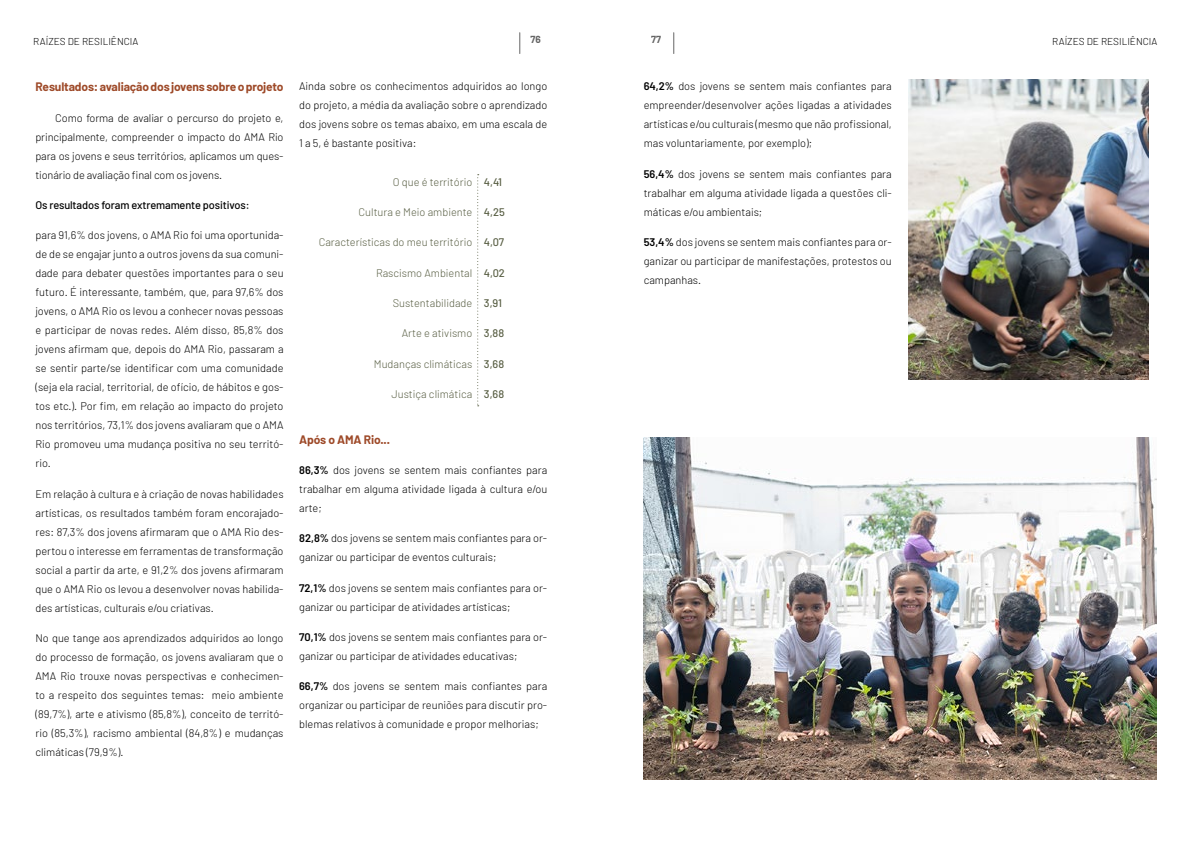
<style>
.page{position:relative;width:1191px;height:842px;background:#fff}
.page>*{position:absolute;margin:0;border:0;box-sizing:border-box;transform-origin:0 0}
.t1{font:700 12px "Barlow";letter-spacing:-.01em;color:#9e4a29}
.t2{font:300 11px/19px "Barlow";color:#000;text-align:justify}
.t3{font:300 11px "Barlow";color:#595f44}
.t4{font:500 11px "Barlow";letter-spacing:-.01em;color:#000}
.t5{font:500 11px "Barlow";color:#595f44}
.t6{font:300 10px "Barlow";color:#000}
.t7{font:700 10px "Barlow";color:#000}
.s1{font-weight:600}
</style>
<div class="page">
<svg style="left:519px;top:33px;width:1px;height:21px"></svg>
<svg style="left:673px;top:33px;width:1px;height:21px"></svg>
<svg style="left:477px;top:174px;width:2px;height:232px"></svg>
<img style="left:643px;top:437px;width:514px;height:343px">
<img style="left:909px;top:79px;width:239px;height:301px">
<p class="t6" style="left:33px;top:35px;width:107px">RAÍZES DE RESILIÊNCIA</p>
<p class="t7" style="left:530px;top:33px;width:12px">76</p>
<p class="t7" style="left:651px;top:33px;width:11px">77</p>
<p class="t6" style="left:1052px;top:35px;width:107px">RAÍZES DE RESILIÊNCIA</p>
<p class="t1" style="left:35px;top:80px;width:250px">Resultados: avaliação dos jovens sobre o projeto</p>
<p class="t2" style="left:35px;top:108px;width:250px;text-indent:20px">Como forma de avaliar o percurso do projeto e, principalmente, compreender o impacto do AMA Rio para os jovens e seus territórios, aplicamos um ques&shy;tionário de avaliação final com os jovens.</p>
<p class="t4" style="left:35px;top:197px;width:216px">Os resultados foram extremamente positivos:</p>
<p class="t2" style="left:35px;top:226px;width:250px">para 91,6% dos jovens, o AMA Rio foi uma oportunida&shy;de de se engajar junto a outros jovens da sua comuni&shy;dade para debater questões importantes para o seu futuro. É interessante, também, que, para 97,6% dos jovens, o AMA Rio os levou a conhecer novas pessoas e participar de novas redes. Além disso, 85,8% dos jovens afirmam que, depois do AMA Rio, passaram a se sentir parte/se identificar com uma comunidade (seja ela racial, territorial, de ofício, de hábitos e gos&shy;tos etc.). Por fim, em relação ao impacto do projeto nos territórios, 73,1% dos jovens avaliaram que o AMA Rio promoveu uma mudança positiva no seu territó&shy;rio.</p>
<p class="t2" style="left:35px;top:484px;width:250px">Em relação à cultura e à criação de novas habilidades artísticas, os resultados também foram encorajado&shy;res: 87,3% dos jovens afirmaram que o AMA Rio des&shy;pertou o interesse em ferramentas de transformação social a partir da arte, e 91,2% dos jovens afirmaram que o AMA Rio os levou a desenvolver novas habilida&shy;des artísticas, culturais e/ou criativas.</p>
<p class="t2" style="left:35px;top:628px;width:250px">No que tange aos aprendizados adquiridos ao longo do processo de formação, os jovens avaliaram que o AMA Rio trouxe novas perspectivas e conhecimen&shy;to a respeito dos seguintes temas: meio ambiente (89,7%), arte e ativismo (85,8%), conceito de territó&shy;rio (85,3%), racismo ambiental (84,8%) e mudanças climáticas (79,9%).</p>
<p class="t2" style="left:643px;top:77px;width:250px"><span class="s1">64,2%</span> dos jovens se sentem mais confiantes para empreender/desenvolver ações ligadas a atividades artísticas e/ou culturais (mesmo que não profissional, mas voluntariamente, por exemplo);</p>
<p class="t2" style="left:643px;top:164px;width:250px"><span class="s1">56,4%</span> dos jovens se sentem mais confiantes para trabalhar em alguma atividade ligada a questões cli&shy;máticas e/ou ambientais;</p>
<p class="t2" style="left:643px;top:232px;width:250px"><span class="s1">53,4%</span> dos jovens se sentem mais confiantes para or&shy;ganizar ou participar de manifestações, protestos ou campanhas.</p>
<p class="t2" style="left:299px;top:77px;width:250px">Ainda sobre os conhecimentos adquiridos ao longo do projeto, a média da avaliação sobre o aprendizado dos jovens sobre os temas abaixo, em uma escala de 1 a 5, é bastante positiva:</p>
<p class="t3" style="left:393px;top:175px;width:81px">O que é território</p>
<p class="t3" style="left:358px;top:205px;width:115px">Cultura e Meio ambiente</p>
<p class="t3" style="left:319px;top:236px;width:155px">Características do meu território</p>
<p class="t3" style="left:376px;top:266px;width:98px">Rascismo Ambiental</p>
<p class="t3" style="left:393px;top:296px;width:81px">Sustentabilidade</p>
<p class="t3" style="left:402px;top:327px;width:72px">Arte e ativismo</p>
<p class="t3" style="left:374px;top:357px;width:100px">Mudanças climáticas</p>
<p class="t3" style="left:391px;top:387px;width:82px">Justiça climática</p>
<p class="t5" style="left:484px;top:174px;width:20px">4,41</p>
<p class="t5" style="left:484px;top:204px;width:22px">4,25</p>
<p class="t5" style="left:484px;top:234px;width:22px">4,07</p>
<p class="t5" style="left:484px;top:265px;width:23px">4,02</p>
<p class="t5" style="left:484px;top:295px;width:20px">3,91</p>
<p class="t5" style="left:484px;top:325px;width:22px">3,88</p>
<p class="t5" style="left:484px;top:356px;width:22px">3,68</p>
<p class="t5" style="left:484px;top:386px;width:22px">3,68</p>
<p class="t1" style="left:299px;top:432px;width:92px">Após o AMA Rio...</p>
<p class="t2" style="left:299px;top:460px;width:250px"><span class="s1">86,3%</span> dos jovens se sentem mais confiantes para trabalhar em alguma atividade ligada à cultura e/ou arte;</p>
<p class="t2" style="left:299px;top:529px;width:250px"><span class="s1">82,8%</span> dos jovens se sentem mais confiantes para or&shy;ganizar ou participar de eventos culturais;</p>
<p class="t2" style="left:299px;top:578px;width:250px"><span class="s1">72,1%</span> dos jovens se sentem mais confiantes para or&shy;ganizar ou participar de atividades artísticas;</p>
<p class="t2" style="left:299px;top:627px;width:250px"><span class="s1">70,1%</span> dos jovens se sentem mais confiantes para or&shy;ganizar ou participar de atividades educativas;</p>
<p class="t2" style="left:299px;top:677px;width:250px"><span class="s1">66,7%</span> dos jovens se sentem mais confiantes para organizar ou participar de reuniões para discutir pro&shy;blemas relativos à comunidade e propor melhorias;</p>
</div>
